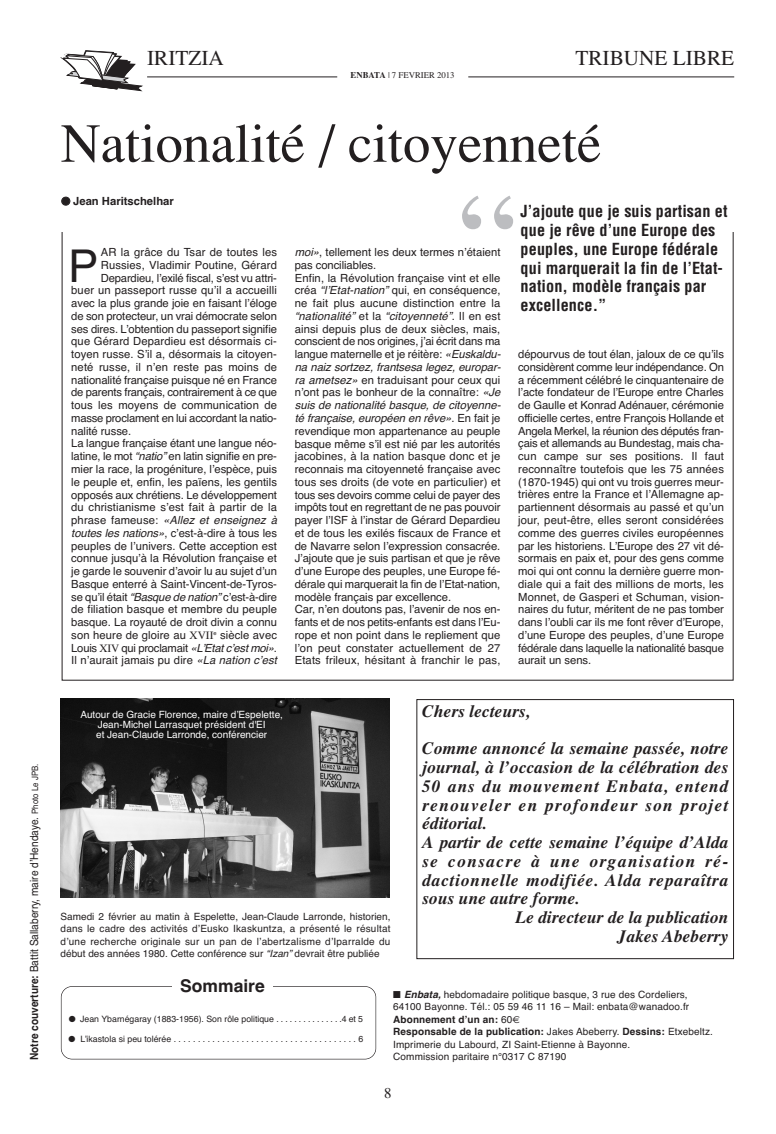
<style>
.page{position:relative;width:776px;height:1134px;background:#fff}
.page>*{position:absolute;margin:0;border:0;box-sizing:border-box;transform-origin:0 0}
.t1{font:137.5px "Times";color:#bcbdc0}
.t2{font:55px "Times";color:#231f20}
.t3{font:45.25px "Helvetica";color:#231f20}
.t4{font:21.25px "Times";color:#231f20}
.t5{font:italic 700 17.5px/37.5px "Times";color:#231f20}
.t6{font:italic 700 17.5px "Times";letter-spacing:.04em;color:#231f20}
.t7{font:italic 700 17.5px "Times";letter-spacing:.07em;color:#231f20}
.t8{font:italic 700 17.5px "Times";letter-spacing:.045em;color:#231f20}
.t9{font:italic 700 17.5px "Times";letter-spacing:.075em;color:#231f20}
.t10{font:700 17.5px "Helvetica";color:#231f20}
.t11{font:700 condensed 16.25px/18.8px "Helvetica";letter-spacing:.005em;color:#231f20}
.t12{font:15px "Times";color:#231f20}
.t13{font:11.25px/12.8px "Helvetica";letter-spacing:-.005em;color:#231f20}
.t14{font:11.25px "Helvetica";letter-spacing:-.005em;color:#231f20;scale:.9 1}
.t15{font:italic 11.25px "Helvetica";color:#231f20}
.t16{font:700 11.25px "Helvetica";color:#231f20}
.t17{font:10px/12.5px "Helvetica";letter-spacing:.01em;color:#231f20}
.t18{font:10px/10px "Helvetica";color:#fff;text-align:center}
.t19{font:8.75px "Helvetica";color:#231f20}
.t20{font:8.75px "Times";color:#231f20}
.s1{font-weight:700}
.s2{font-size:8.75px}
.s3{font-style:italic}
.s4{font-style:normal}
.s5{font-family:"Times"}
.s6{font-weight:700;font-style:italic}
.s7{font-family:"Euro Sans"}
</style>
<div class="page">
<div style="left:61px;top:986px;width:315px;height:73px;border:1px solid #231f20;border-radius:11px"></div>
<div style="left:172px;top:972px;width:101px;height:30px;background:#fff"></div>
<svg style="left:60px;top:50px;width:83px;height:42px"></svg>
<hr style="left:147px;top:77px;width:190px;height:1px;background:#231f20">
<hr style="left:468px;top:77px;width:266px;height:1px;background:#231f20">
<div style="left:417px;top:699px;width:317px;height:260px;border:1px solid #231f20"></div>
<img style="left:60px;top:698px;width:330px;height:200px">
<p class="t14" style="left:30px;top:1060px;width:331px;rotate:-90deg"><span class="s1">Notre couverture:</span> Battit Sallaberry, maire d’Hendaye. <span class="s2">Photo Le JPB.</span></p>
<h3 class="t4" style="left:147px;top:50px;width:78px">IRITZIA</h3>
<h3 class="t4" style="left:575px;top:50px;width:160px">TRIBUNE LIBRE</h3>
<p class="t20" style="left:351px;top:72px;width:105px"><span class="s1">ENBATA</span> | 7 FEVRIER 2013</p>
<h2 class="t2" style="left:61px;top:123px;width:542px">Nationalité / citoyenneté</h2>
<p class="t16" style="left:61px;top:197px;width:114px">● Jean Haritschelhar</p>
<h1 class="t1" style="left:458px;top:192px;width:63px">“</h1>
<h3 class="t11" style="left:521px;top:203px;width:208px">J’ajoute que je suis partisan et que je rêve d’une Europe des peuples, une Europe fédérale qui marquerait la fin de l’Etat&shy;nation, modèle français par excellence.”</h3>
<h3 class="t3" style="left:68px;top:249px;width:32px">P</h3>
<p class="t13" style="left:101px;top:247px;width:178px">AR la grâce du Tsar de toutes les</p>
<p class="t13" style="left:295px;top:247px;width:209px"><span class="s3">moi»</span>, tellement les deux termes n’étaient pas conciliables.<br>Enfin, la Révolution française vint et elle créa <span class="s3">“l’Etat-nation”</span>qui, en conséquence, ne fait plus aucune distinction entre la <span class="s3">“nationalité”</span> e t l a <span class="s3">“citoyenneté”</span>. I l e n e s t ainsi depuis plus de deux siècles, mais, conscient de nos origines, j’ai écrit dans ma langue maternelle et je réitère: <span class="s3">«Euskaldu&shy;na naiz sortzez, frantsesa legez, europar&shy;ra ametsez»</span>en traduisant pour ceux qui n’ont pas le bonheur de la connaître: <span class="s3">«Je suis de nationalité basque, de citoyenne&shy;té française, européen en rêve»</span>. E n f a i t j e revendique mon appartenance au peuple basque même s’il est nié par les autorités jacobines, à la nation basque donc et je reconnais ma citoyenneté française avec tous ses droits (de vote en particulier) et tous ses devoirs comme celui de payer des impôts tout en regrettant de ne pas pouvoir payer l’ISF à l’instar de Gérard Depardieu et de tous les exilés fiscaux de France et de Navarre selon l’expression consacrée.<br>J’ajoute que je suis partisan et que je rêve d’une Europe des peuples, une Europe fé&shy;dérale qui marquerait la fin de l’Etat-nation, modèle français par excellence.<br>Car, n’en doutons pas, l’avenir de nos en&shy;fants et de nos petits-enfants est dans l’Eu&shy;rope et non point dans le repliement que l’on peut constater actuellement de 27<br>Etats frileux, hésitant à franchir le pas,</p>
<p class="t13" style="left:101px;top:260px;width:178px">Russies, Vladimir Poutine, Gérard</p>
<p class="t13" style="left:101px;top:272px;width:178px">Depardieu, l’exilé fiscal, s’est vu attri-</p>
<p class="t13" style="left:71px;top:285px;width:207px">buer un passeport russe qu’il a accueilli</p>
<p class="t13" style="left:71px;top:298px;width:207px">avec la plus grande joie en faisant l’éloge</p>
<p class="t13" style="left:71px;top:311px;width:207px">de son protecteur, un vrai démocrate selon</p>
<p class="t13" style="left:71px;top:323px;width:207px">ses dires. L’obtention du passeport signifie</p>
<p class="t13" style="left:71px;top:336px;width:207px">que Gérard Depardieu est désormais ci-</p>
<p class="t13" style="left:71px;top:349px;width:207px">toyen russe. S’il a, désormais la citoyen-</p>
<p class="t13" style="left:71px;top:362px;width:207px">neté russe, il n’en reste pas moins de</p>
<p class="t13" style="left:71px;top:374px;width:207px">nationalité française puisque né en France</p>
<p class="t13" style="left:71px;top:387px;width:207px">de parents français, contrairement à ce que</p>
<p class="t13" style="left:71px;top:400px;width:207px">tous les moyens de communication de</p>
<p class="t13" style="left:71px;top:413px;width:207px">masse proclament en lui accordant la natio-</p>
<p class="t13" style="left:71px;top:425px;width:61px">nalité russe.</p>
<p class="t13" style="left:71px;top:438px;width:207px">La langue française étant une langue néo-</p>
<p class="t13" style="left:71px;top:451px;width:207px">latine, le mot <span class="s3">“natio”</span>en latin signifie en pre-</p>
<p class="t13" style="left:71px;top:464px;width:207px">mier la race, la progéniture, l’espèce, puis</p>
<p class="t13" style="left:71px;top:476px;width:207px">le peuple et, enfin, les païens, les gentils</p>
<p class="t13" style="left:71px;top:489px;width:207px">opposés aux chrétiens. Le développement</p>
<p class="t13" style="left:71px;top:502px;width:207px">du christianisme s’est fait à partir de la</p>
<p class="t15" style="left:71px;top:516px;width:209px"><span class="s4">p h r a s e f a m e u s e :</span> «Allez et enseignez à</p>
<p class="t13" style="left:71px;top:527px;width:207px"><span class="s3">toutes les nations»</span>, c’est-à-dire à tous les</p>
<p class="t13" style="left:71px;top:540px;width:207px">peuples de l’univers. Cette acception est</p>
<p class="t13" style="left:71px;top:553px;width:207px">connue jusqu’à la Révolution française et</p>
<p class="t13" style="left:71px;top:566px;width:207px">je garde le souvenir d’avoir lu au sujet d’un</p>
<p class="t13" style="left:71px;top:578px;width:207px">Basque enterré à Saint-Vincent-de-Tyros-</p>
<p class="t13" style="left:71px;top:591px;width:207px">se qu’il était <span class="s3">“Basque de nation”</span>c’est-à-dire</p>
<p class="t13" style="left:71px;top:604px;width:207px">de filiation basque et membre du peuple</p>
<p class="t13" style="left:71px;top:617px;width:207px">basque. La royauté de droit divin a connu</p>
<p class="t13" style="left:71px;top:629px;width:207px">son heure de gloire au <span class="s5">XVII</span><sup>e</sup> siècle avec</p>
<p class="t13" style="left:71px;top:642px;width:207px">Louis <span class="s5">XIV</span> qui proclamait <span class="s3">«L’Etatc’estmoi»</span>.</p>
<p class="t13" style="left:71px;top:655px;width:209px">Il n’aurait jamais pu dire <span class="s3">«La nation c’est</span></p>
<p class="t13" style="left:518px;top:349px;width:207px;text-align:justify">dépourvus de tout élan, jaloux de ce qu’ils considèrent comme leur indépendance. On a récemment célébré le cinquantenaire de l’acte fondateur de l’Europe entre Charles de Gaulle et Konrad Adénauer, cérémonie officielle certes, entre François Hollande et Angela Merkel, la réunion des députés fran&shy;çais et allemands au Bundestag, mais cha&shy;cun campe sur ses positions. Il faut reconnaître toutefois que les 75 années (1870-1945) qui ont vu trois guerres meur&shy;trières entre la France et l’Allemagne ap&shy;partiennent désormais au passé et qu’un jour, peut-être, elles seront considérées comme des guerres civiles européennes par les historiens. L’Europe des 27 vit dé&shy;sormais en paix et, pour des gens comme moi qui ont connu la dernière guerre mon&shy;diale qui a fait des millions de morts, les Monnet, de Gasperi et Schuman, vision&shy;naires du futur, méritent de ne pas tomber dans l’oubli car ils me font rêver d’Europe, d’une Europe des peuples, d’une Europe fédérale dans laquelle la nationalité basque aurait un sens.</p>
<p class="t18" style="left:80px;top:710px;width:204px">Autour de Gracie Florence, maire d’Espelette,<br>Jean-Michel Larrasquet président d'EI<br>et Jean-Claude Larronde, conférencier</p>
<p class="t17" style="left:61px;top:911px;width:331px;text-align:justify">Samedi 2 février au matin à Espelette, Jean-Claude Larronde, historien, dans le cadre des activités d’Eusko Ikaskuntza, a présenté le résultat d’une recherche originale sur un pan de l’abertzalisme d’Iparralde du début des années 1980. Cette conférence sur <span class="s3">“Izan”</span>devrait être publiée</p>
<h3 class="t5" style="left:422px;top:694px;width:308px">Chers lecteurs,<br>Comme annoncé la semaine passée, notre</h3>
<h3 class="t5" style="left:422px;top:750px;width:308px">journal, à l’occasion de la célébration des</h3>
<h3 class="t8" style="left:422px;top:780px;width:308px">50 ans du mouvement Enbata, entend</h3>
<h3 class="t7" style="left:422px;top:798px;width:308px">renouveler en profondeur son projet</h3>
<h3 class="t5" style="left:422px;top:806px;width:66px">éditorial.</h3>
<h3 class="t5" style="left:422px;top:825px;width:308px">A partir de cette semaine l’équipe d’Alda</h3>
<h3 class="t9" style="left:422px;top:855px;width:308px">se consacre à une organisation ré-</h3>
<h3 class="t6" style="left:422px;top:873px;width:308px">dactionnelle modifiée. Alda reparaîtra</h3>
<h3 class="t5" style="left:422px;top:881px;width:159px">sous une autre forme.</h3>
<h3 class="t5" style="left:515px;top:900px;width:214px">Le directeur de la publication</h3>
<h3 class="t5" style="left:618px;top:919px;width:112px">Jakes Abeberry</h3>
<h3 class="t10" style="left:180px;top:979px;width:86px">Sommaire</h3>
<p class="t19" style="left:69px;top:1015px;width:296px">● Jean Ybarnégaray (1883-1956). Son rôle politique . . . . . . . . . . . . . . .4 et 5</p>
<p class="t19" style="left:69px;top:1035px;width:296px">● L’ikastola si peu tolérée......................................6</p>
<p class="t17" style="left:393px;top:989px;width:321px">■ <span class="s6">Enbata,</span>hebdomadaire politique basque, 3 rue des Cordeliers, 64100 Bayonne. Tél.: 05 59 46 11 16 – Mail: enbata@wanadoo.fr <span class="s1">Abonnement d’un an:</span> 60<span class="s7">€<br></span><span class="s1">Responsable de la publication:</span> Jakes Abeberry. <span class="s1">Dessins:</span> Etxebeltz.<br>Imprimerie du Labourd, ZI Saint-Etienne à Bayonne.<br>Commission paritaire n°0317 C 87190</p>
<h3 class="t12" style="left:384px;top:1087px;width:9px">8</h3>
</div>
